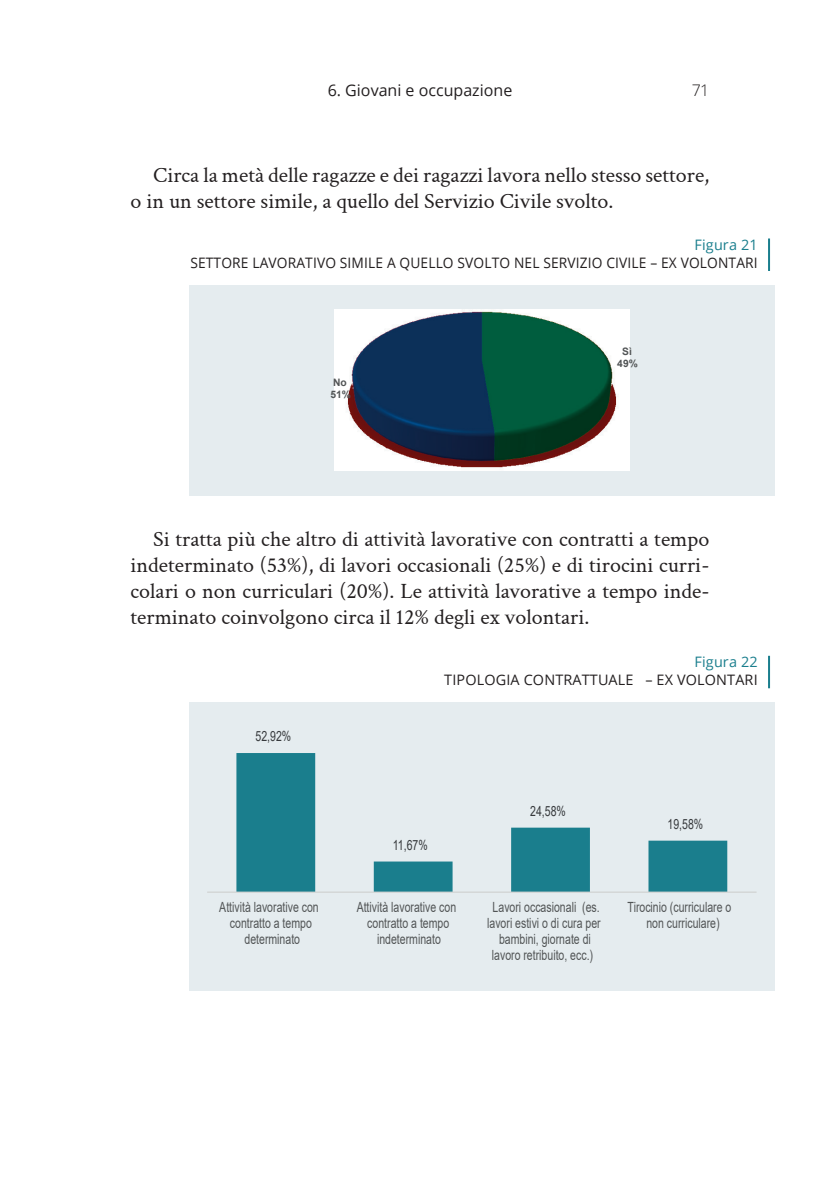
<style>
.page{position:relative;width:840px;height:1191px;background:#fff}
.page>*{position:absolute;margin:0;border:0;box-sizing:border-box;transform-origin:0 0}
.t1{font:22px/26px "Crimson Text";color:#231f20}
.t2{font:16px "Open Sans";color:#231f20}
.t3{font:300 16px "Open Sans";color:#231f20}
.t4{font:14.4px "Open Sans";letter-spacing:.01em;color:#231f20;scale:.96 1}
.t5{font:14.4px "Open Sans";letter-spacing:.01em;color:#231f20}
.t6{font:14.4px "Open Sans";letter-spacing:.01em;color:#1a7e8d}
.t7{font:14px/16px "Arial";color:#515455;text-align:center;scale:.75 1}
.t8{font:14px "Arial";color:#36393c;scale:.75 1}
.t9{font:700 10.2px/11.6px "Arial";color:#515455;text-align:center}
</style>
<div class="page">
<div style="left:189px;top:285px;width:585px;height:210px;background:#e5ecef"></div>
<img style="left:334px;top:309px;width:295px;height:161px">
<div style="left:189px;top:702px;width:585px;height:288px;background:#e5ecef"></div>
<svg style="left:236px;top:753px;width:490px;height:138px"></svg>
<hr style="left:207px;top:891px;width:549px;height:1px;background:#cfd1d0">
<hr style="left:767px;top:238px;width:2px;height:33px;background:#1a7e8d">
<hr style="left:767px;top:656px;width:2px;height:32px;background:#1a7e8d">
<p class="t2" style="left:327px;top:79px;width:186px">6. Giovani e occupazione</p>
<p class="t3" style="left:691px;top:79px;width:19px">71</p>
<p class="t1" style="left:130px;top:161px;width:580px;text-indent:23px">Circa la metà delle ragazze e dei ragazzi lavora nello stesso settore, o in un settore simile, a quello del Servizio Civile svolto.</p>
<p class="t6" style="left:694px;top:234px;width:65px">Figura 21</p>
<p class="t4" style="left:190px;top:252px;width:592px">SETTORE LAVORATIVO SIMILE A QUELLO SVOLTO NEL SERVIZIO CIVILE – EX VOLONTARI</p>
<p class="t9" style="left:330px;top:377px;width:22px;text-align:left">No<br>51%</p>
<p class="t9" style="left:617px;top:346px;width:22px">Sì<br>49%</p>
<p class="t1" style="left:130px;top:525px;width:580px;text-align:justify;text-indent:23px">Si tratta più che altro di attività lavorative con contratti a tempo indeterminato (53%), di lavori occasionali (25%) e di tirocini curri&shy;colari o non curriculari (20%). Le attività lavorative a tempo inde&shy;terminato coinvolgono circa il 12% degli ex volontari.</p>
<p class="t8" style="left:255px;top:727px;width:49px">52,92%</p>
<p class="t6" style="left:694px;top:651px;width:65px">Figura 22</p>
<p class="t5" style="left:444px;top:669px;width:315px">TIPOLOGIA CONTRATTUALE – EX VOLONTARI</p>
<p class="t8" style="left:392px;top:835px;width:48px">11,67%</p>
<p class="t8" style="left:530px;top:801px;width:49px">24,58%</p>
<p class="t8" style="left:667px;top:814px;width:49px">19,58%</p>
<p class="t7" style="left:219px;top:898px;width:134px">Attività lavorative con contratto a tempo determinato</p>
<p class="t7" style="left:356px;top:898px;width:134px">Attività lavorative con contratto a tempo indeterminato</p>
<p class="t7" style="left:487px;top:898px;width:153px">Lavori occasionali (es. lavori estivi o di cura per bambini, giornate di lavoro retribuito, ecc.)</p>
<p class="t7" style="left:627px;top:898px;width:140px">Tirocinio (curriculare o non curriculare)</p>
</div>
